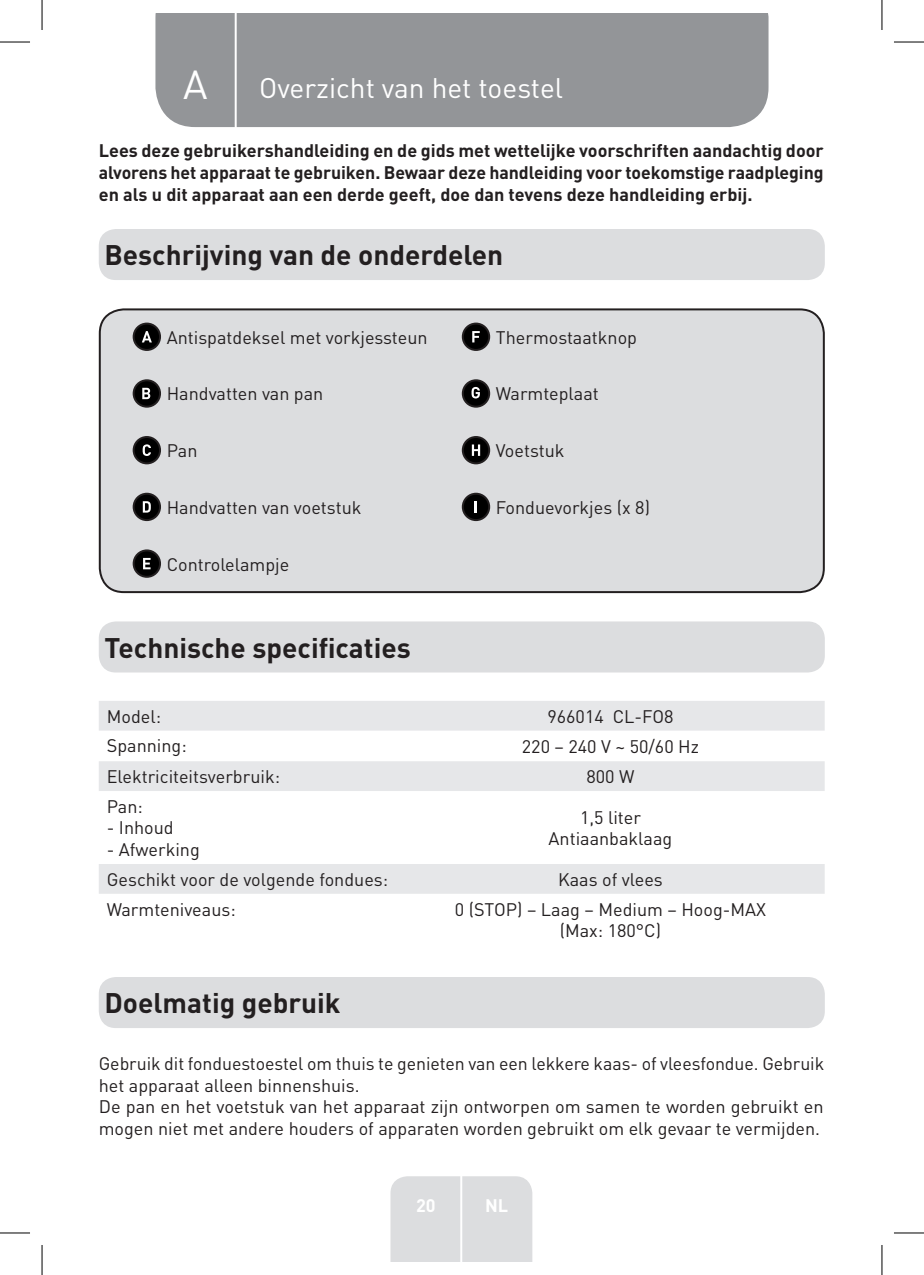
<style>
.page{position:relative;width:924px;height:1275px;background:#fff}
.page>*{position:absolute;margin:0;border:0;box-sizing:border-box;transform-origin:0 0}
.t1{font:40px "DIN Pro";color:#fff}
.Headline-01{font:700 28px "DIN Pro";color:#231f20}
.TitreGauche__gabarit{font:28px "DIN Pro";color:#fff}
.Body{font:18px/21.6px "DIN Pro";color:#231f20}
.Left__Table{font:18px "DIN Pro";color:#231f20}
.Body-2{font:700 18px/21.6px "DIN Pro";color:#231f20;text-align:justify}
.Centre__Table{font:18px "DIN Pro";color:#231f20}
.t2{font:700 18px "DIN Pro";color:#fff}
</style>
<div class="page">
<div style="left:155px;top:14px;width:613px;height:113px;background:#939598"></div>
<div style="left:390px;top:1176px;width:142px;height:85px;background:#dcdddf"></div>
<hr style="left:460px;top:1153px;width:2px;height:108px;background:#fff">
<hr style="left:234px;top:14px;width:2px;height:116px;background:#fff">
<div style="left:99px;top:229px;width:725px;height:51px;background:#dcdddf;border-radius:17px"></div>
<div style="left:100px;top:309px;width:723px;height:283px;background:#dcdddf;border-radius:24px"></div>
<div style="left:99px;top:308px;width:725px;height:285px;border:2px solid #231f20;border-radius:24px"></div>
<div style="left:134px;top:323px;width:26px;height:27px;background:#000;border-radius:50%"></div>
<div style="left:133px;top:322px;width:28px;height:29px;border:2px solid #231f20;border-radius:50%"></div>
<svg style="left:142px;top:331px;width:10px;height:11px"></svg>
<div style="left:462px;top:323px;width:27px;height:27px;background:#000;border-radius:50%"></div>
<div style="left:461px;top:322px;width:29px;height:29px;border:2px solid #231f20;border-radius:50%"></div>
<svg style="left:472px;top:331px;width:7px;height:11px"></svg>
<div style="left:134px;top:380px;width:26px;height:27px;background:#000;border-radius:50%"></div>
<div style="left:133px;top:379px;width:28px;height:29px;border:2px solid #231f20;border-radius:50%"></div>
<svg style="left:142px;top:388px;width:8px;height:11px"></svg>
<svg style="left:462px;top:380px;width:27px;height:27px"></svg>
<div style="left:461px;top:379px;width:29px;height:29px;border:2px solid #231f20;border-radius:50%"></div>
<svg style="left:471px;top:387px;width:8px;height:11px"></svg>
<div style="left:134px;top:437px;width:26px;height:26px;background:#000;border-radius:50%"></div>
<div style="left:133px;top:436px;width:28px;height:28px;border:2px solid #231f20;border-radius:50%"></div>
<svg style="left:142px;top:444px;width:9px;height:12px"></svg>
<div style="left:462px;top:437px;width:27px;height:26px;background:#000;border-radius:50%"></div>
<div style="left:461px;top:436px;width:29px;height:28px;border:2px solid #231f20;border-radius:50%"></div>
<svg style="left:471px;top:444px;width:9px;height:12px"></svg>
<div style="left:134px;top:494px;width:26px;height:26px;background:#000;border-radius:50%"></div>
<div style="left:133px;top:493px;width:28px;height:28px;border:2px solid #231f20;border-radius:50%"></div>
<svg style="left:143px;top:501px;width:8px;height:11px"></svg>
<div style="left:462px;top:494px;width:27px;height:26px;background:#000;border-radius:50%"></div>
<div style="left:461px;top:493px;width:29px;height:28px;border:2px solid #231f20;border-radius:50%"></div>
<svg style="left:474px;top:501px;width:3px;height:11px"></svg>
<div style="left:134px;top:550px;width:26px;height:27px;background:#000;border-radius:50%"></div>
<div style="left:133px;top:549px;width:28px;height:29px;border:2px solid #231f20;border-radius:50%"></div>
<svg style="left:143px;top:558px;width:7px;height:11px"></svg>
<div style="left:99px;top:621px;width:725px;height:51px;background:#dcdddf;border-radius:17px"></div>
<div style="left:99px;top:977px;width:725px;height:51px;background:#dcdddf;border-radius:17px"></div>
<svg style="left:99px;top:701px;width:725px;height:192px"></svg>
<hr style="left:0;top:42px;width:30px;height:1px;background:#000">
<hr style="left:893px;top:42px;width:30px;height:1px;background:#000">
<hr style="left:0;top:1232px;width:30px;height:1px;background:#000">
<hr style="left:893px;top:1232px;width:30px;height:1px;background:#000">
<hr style="left:42px;top:0;width:1px;height:30px;background:#000">
<hr style="left:42px;top:1245px;width:1px;height:30px;background:#000">
<hr style="left:881px;top:0;width:1px;height:30px;background:#000">
<hr style="left:881px;top:1245px;width:1px;height:30px;background:#000">
<p class="t1" style="left:183px;top:57px;width:26px">A</p>
<p class="TitreGauche__gabarit" style="left:259px;top:69px;width:305px">Overzicht van het toestel</p>
<p class="Body-2" style="left:99px;top:139px;width:726px">Lees deze gebruikershandleiding en de gids met wettelijke voorschriften aandachtig door alvorens het apparaat te gebruiken. Bewaar deze handleiding voor toekomstige raadpleging en als u dit apparaat aan een derde geeft, doe dan tevens deze handleiding erbij.</p>
<p class="Headline-01" style="left:104px;top:236px;width:400px">Beschrijving van de onderdelen</p>
<p class="Left__Table" style="left:167px;top:325px;width:262px">Antispatdeksel met vorkjessteun</p>
<p class="Left__Table" style="left:495px;top:325px;width:143px">Thermostaatknop</p>
<p class="Left__Table" style="left:167px;top:381px;width:158px">Handvatten van pan</p>
<p class="Left__Table" style="left:495px;top:381px;width:104px">Warmteplaat</p>
<p class="Left__Table" style="left:167px;top:438px;width:32px">Pan</p>
<p class="Left__Table" style="left:495px;top:438px;width:70px">Voetstuk</p>
<p class="Left__Table" style="left:167px;top:495px;width:196px">Handvatten van voetstuk</p>
<p class="Left__Table" style="left:495px;top:495px;width:156px">Fonduevorkjes (x 8)</p>
<p class="Left__Table" style="left:167px;top:552px;width:124px">Controlelampje</p>
<p class="Headline-01" style="left:104px;top:628px;width:308px">Technische specificaties</p>
<p class="Left__Table" style="left:107px;top:704px;width:56px">Model:</p>
<p class="Centre__Table" style="left:547px;top:704px;width:127px">966014 CL-FO8</p>
<p class="Left__Table" style="left:107px;top:733px;width:81px">Spanning:</p>
<p class="Centre__Table" style="left:521px;top:734px;width:178px">220 – 240 V ~ 50/60 Hz</p>
<p class="Left__Table" style="left:107px;top:764px;width:175px">Elektriciteitsverbruik:</p>
<p class="Centre__Table" style="left:586px;top:764px;width:50px">800 W</p>
<p class="Left__Table" style="left:107px;top:794px;width:38px">Pan:</p>
<p class="Left__Table" style="left:107px;top:815px;width:68px">- Inhoud</p>
<p class="Left__Table" style="left:107px;top:837px;width:94px">- Afwerking</p>
<p class="Centre__Table" style="left:579px;top:805px;width:62px">1,5 liter</p>
<p class="Centre__Table" style="left:548px;top:826px;width:125px">Antiaanbaklaag</p>
<p class="Left__Table" style="left:107px;top:867px;width:283px">Geschikt voor de volgende fondues:</p>
<p class="Centre__Table" style="left:558px;top:867px;width:106px">Kaas of vlees</p>
<p class="Left__Table" style="left:107px;top:896px;width:130px">Warmteniveaus:</p>
<p class="Centre__Table" style="left:454px;top:896px;width:313px">0 (STOP) – Laag – Medium – Hoog-MAX</p>
<p class="Centre__Table" style="left:559px;top:918px;width:103px">(Max: 180°C)</p>
<p class="Headline-01" style="left:104px;top:984px;width:237px">Doelmatig gebruik</p>
<p class="Body" style="left:99px;top:1052px;width:726px">Gebruik dit fonduestoestel om thuis te genieten van een lekkere kaas- of vleesfondue. Gebruik het apparaat alleen binnenshuis.</p>
<p class="Body" style="left:99px;top:1095px;width:726px">De pan en het voetstuk van het apparaat zijn ontworpen om samen te worden gebruikt en mogen niet met andere houders of apparaten worden gebruikt om elk gevaar te vermijden.</p>
<p class="t2" style="left:416px;top:1192px;width:21px">20</p>
<p class="t2" style="left:485px;top:1192px;width:25px">NL</p>
</div>
